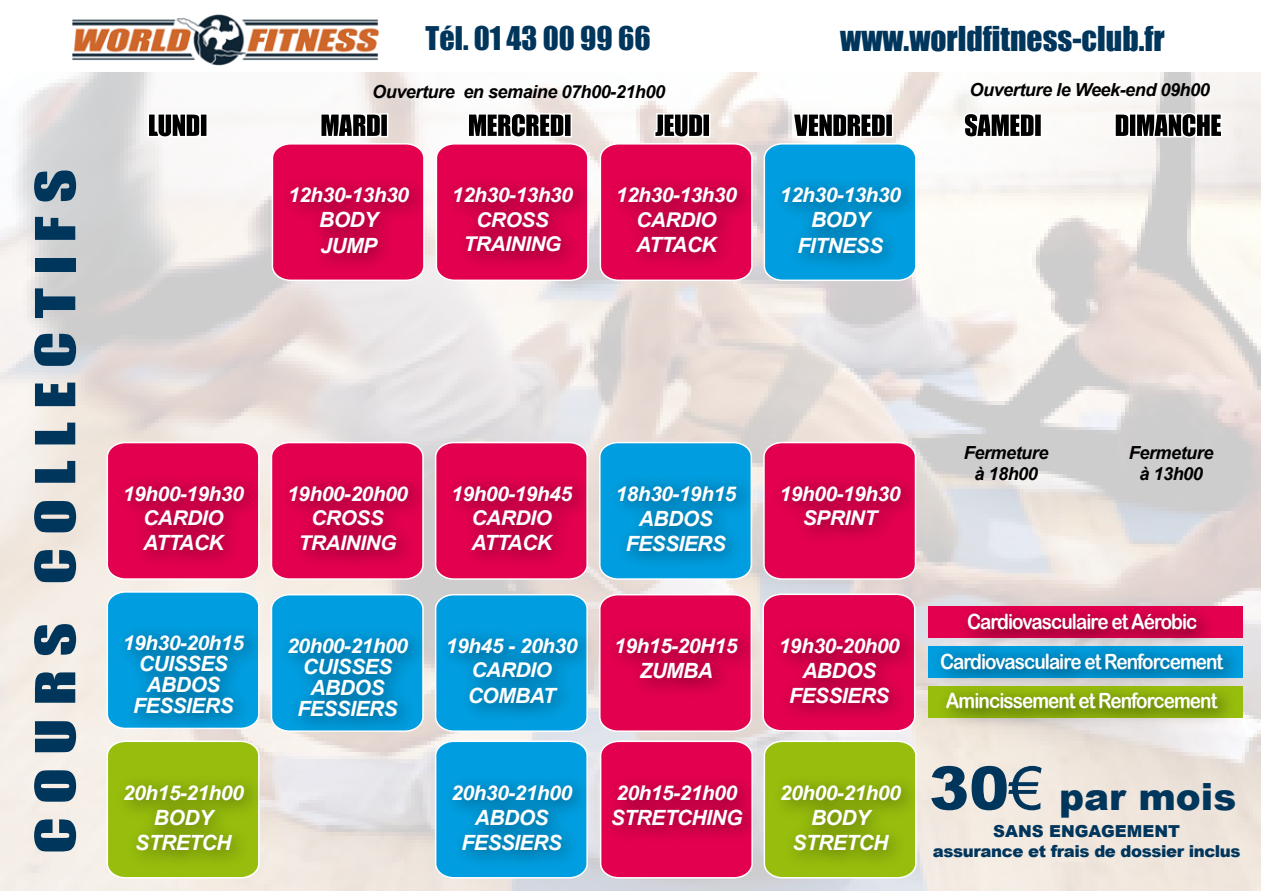
<style>
.page{position:relative;width:1263px;height:893px;background:#fff}
.page>*{position:absolute;margin:0;border:0;box-sizing:border-box;transform-origin:0 0}
.t1{font:51px "Impact";letter-spacing:.2em;color:#00355c;scale:1.29 1}
.t2{font:900 37.5px "Arial";color:#00355c}
.t3{font:31.5px "Impact";color:#00355c}
.t4{font:30px "Impact";color:#00355c}
.t5{font:italic 700 21px/25.2px "Arial";letter-spacing:-.025em;color:#fff;text-align:center}
.t6{font:21px/39.8px "Arial Rounded MT Bold";letter-spacing:-.05em;color:#fff;text-align:center;scale:.9 1}
.t7{font:italic 700 20.4px/24.5px "Arial";letter-spacing:-.025em;color:#fff;text-align:center}
.t8{font:italic 700 18px/21.6px "Arial";letter-spacing:-.025em;color:#000;text-align:center}
.t9{font:900 16.5px "Arial";letter-spacing:-.025em;color:#00355c}
.t10{font:900 16.5px "Arial";color:#00355c}
.s1{font-size:60px}
.s2{font-weight:400;font-size:60px}
</style>
<div class="page">
<img style="left:1px;top:72px;width:1260px;height:819px">
<div style="left:928px;top:606px;width:315px;height:32px;background:#e3004f"></div>
<img style="left:948px;top:591px;width:276px;height:41px">
<img style="left:927px;top:632px;width:324px;height:69px">
<img style="left:927px;top:671px;width:318px;height:69px">
<svg style="left:148px;top:113px;width:60px;height:25px"></svg>
<svg style="left:963px;top:113px;width:79px;height:25px"></svg>
<svg style="left:1114px;top:113px;width:108px;height:25px"></svg>
<img style="left:72px;top:14px;width:307px;height:52px">
<svg style="left:106px;top:441px;width:154px;height:23px"></svg>
<img style="left:104px;top:464px;width:164px;height:121px">
<svg style="left:106px;top:590px;width:154px;height:24px"></svg>
<img style="left:104px;top:614px;width:166px;height:135px">
<svg style="left:106px;top:740px;width:154px;height:22px"></svg>
<img style="left:104px;top:762px;width:168px;height:123px">
<svg style="left:271px;top:113px;width:154px;height:52px"></svg>
<img style="left:268px;top:165px;width:168px;height:123px">
<svg style="left:270px;top:441px;width:154px;height:23px"></svg>
<img style="left:268px;top:464px;width:164px;height:121px">
<svg style="left:270px;top:593px;width:154px;height:24px"></svg>
<img style="left:268px;top:617px;width:167px;height:135px">
<svg style="left:435px;top:113px;width:154px;height:52px"></svg>
<img style="left:434px;top:165px;width:163px;height:120px">
<svg style="left:434px;top:441px;width:155px;height:23px"></svg>
<img style="left:432px;top:464px;width:165px;height:121px">
<svg style="left:434px;top:593px;width:155px;height:24px"></svg>
<img style="left:428px;top:617px;width:176px;height:121px">
<svg style="left:434px;top:740px;width:155px;height:22px"></svg>
<img style="left:432px;top:762px;width:168px;height:123px">
<svg style="left:599px;top:113px;width:154px;height:52px"></svg>
<img style="left:597px;top:165px;width:163px;height:122px">
<svg style="left:598px;top:441px;width:155px;height:23px"></svg>
<img style="left:597px;top:464px;width:167px;height:123px">
<svg style="left:598px;top:593px;width:155px;height:140px"></svg>
<img style="left:596px;top:617px;width:163px;height:96px">
<svg style="left:762px;top:441px;width:155px;height:140px"></svg>
<img style="left:760px;top:464px;width:168px;height:96px">
<svg style="left:763px;top:113px;width:154px;height:52px"></svg>
<img style="left:760px;top:165px;width:168px;height:123px">
<svg style="left:599px;top:740px;width:155px;height:139px"></svg>
<img style="left:591px;top:762px;width:169px;height:98px">
<svg style="left:762px;top:593px;width:154px;height:22px"></svg>
<img style="left:759px;top:615px;width:168px;height:123px">
<svg style="left:763px;top:740px;width:154px;height:22px"></svg>
<img style="left:760px;top:762px;width:168px;height:123px">
<h1 class="t1" style="left:16px;top:854px;width:532px;rotate:-90deg">COURS COLLECTIFS</h1>
<h3 class="t4" style="left:426px;top:15px;width:226px">Tél. 01 43 00 99 66</h3>
<p class="t8" style="left:372px;top:82px;width:294px">Ouverture en semaine 07h00-21h00</p>
<p class="t7" style="left:288px;top:183px;width:122px">12h30-13h30</p>
<p class="t5" style="left:319px;top:208px;width:61px;text-align:left">BODY<br>JUMP</p>
<p class="t7" style="left:452px;top:183px;width:122px">12h30-13h30<br>CROSS<br>TRAINING</p>
<p class="t7" style="left:616px;top:183px;width:122px">12h30-13h30<br>CARDIO</p>
<p class="t5" style="left:636px;top:232px;width:82px">ATTACK</p>
<h3 class="t3" style="left:840px;top:14px;width:326px">www.worldfitness-club.fr</h3>
<p class="t7" style="left:780px;top:183px;width:122px">12h30-13h30</p>
<p class="t5" style="left:798px;top:208px;width:87px">BODY<br>FITNESS</p>
<p class="t8" style="left:969px;top:79px;width:242px">Ouverture le Week-end 09h00</p>
<p class="t7" style="left:123px;top:482px;width:122px">19h00-19h30<br>CARDIO</p>
<p class="t5" style="left:143px;top:531px;width:82px">ATTACK</p>
<p class="t7" style="left:123px;top:631px;width:122px">19h30-20h15</p>
<p class="t5" style="left:133px;top:654px;width:102px;line-height:21px">CUISSES<br>ABDOS<br>FESSIERS</p>
<p class="t7" style="left:123px;top:781px;width:122px">20h15-21h00</p>
<p class="t5" style="left:135px;top:805px;width:98px">BODY<br>STRETCH</p>
<p class="t7" style="left:287px;top:482px;width:122px">19h00-20h00<br>CROSS<br>TRAINING</p>
<p class="t7" style="left:287px;top:634px;width:122px">20h00-21h00</p>
<p class="t5" style="left:297px;top:657px;width:102px;line-height:21px">CUISSES<br>ABDOS<br>FESSIERS</p>
<p class="t7" style="left:451px;top:482px;width:122px">19h00-19h45<br>CARDIO</p>
<p class="t5" style="left:471px;top:531px;width:82px">ATTACK</p>
<p class="t7" style="left:615px;top:482px;width:122px">18h30-19h15</p>
<p class="t5" style="left:626px;top:507px;width:102px">ABDOS<br>FESSIERS</p>
<p class="t7" style="left:446px;top:634px;width:133px">19h45 - 20h30<br>CARDIO</p>
<p class="t5" style="left:468px;top:683px;width:89px">COMBAT</p>
<p class="t7" style="left:451px;top:781px;width:122px">20h30-21h00</p>
<p class="t5" style="left:462px;top:805px;width:102px">ABDOS<br>FESSIERS</p>
<p class="t7" style="left:614px;top:634px;width:125px">19h15-20H15</p>
<p class="t5" style="left:639px;top:659px;width:75px">ZUMBA</p>
<p class="t7" style="left:616px;top:781px;width:122px">20h15-21h00</p>
<p class="t5" style="left:611px;top:805px;width:133px">STRETCHING</p>
<p class="t7" style="left:779px;top:482px;width:122px">19h00-19h30<br>SPRINT</p>
<p class="t8" style="left:964px;top:442px;width:86px">Fermeture à 18h00</p>
<p class="t8" style="left:1129px;top:442px;width:86px">Fermeture à 13h00</p>
<p class="t7" style="left:779px;top:634px;width:122px">19h30-20h00</p>
<p class="t5" style="left:789px;top:658px;width:102px">ABDOS<br>FESSIERS</p>
<p class="t7" style="left:780px;top:781px;width:122px">20h00-21h00</p>
<p class="t5" style="left:792px;top:805px;width:98px">BODY<br>STRETCH</p>
<p class="t6" style="left:940px;top:601px;width:316px">Cardiovasculaire et Aérobic<br>Cardiovasculaire et Renforcement<br>Amincissement et Renforcement</p>
<h2 class="t2" style="left:929px;top:769px;width:309px"><span class="s1">30</span><span class="s2">€</span> par mois</h2>
<p class="t10" style="left:993px;top:819px;width:188px">SANS ENGAGEMENT</p>
<p class="t9" style="left:933px;top:839px;width:309px">assurance et frais de dossier inclus</p>
</div>
